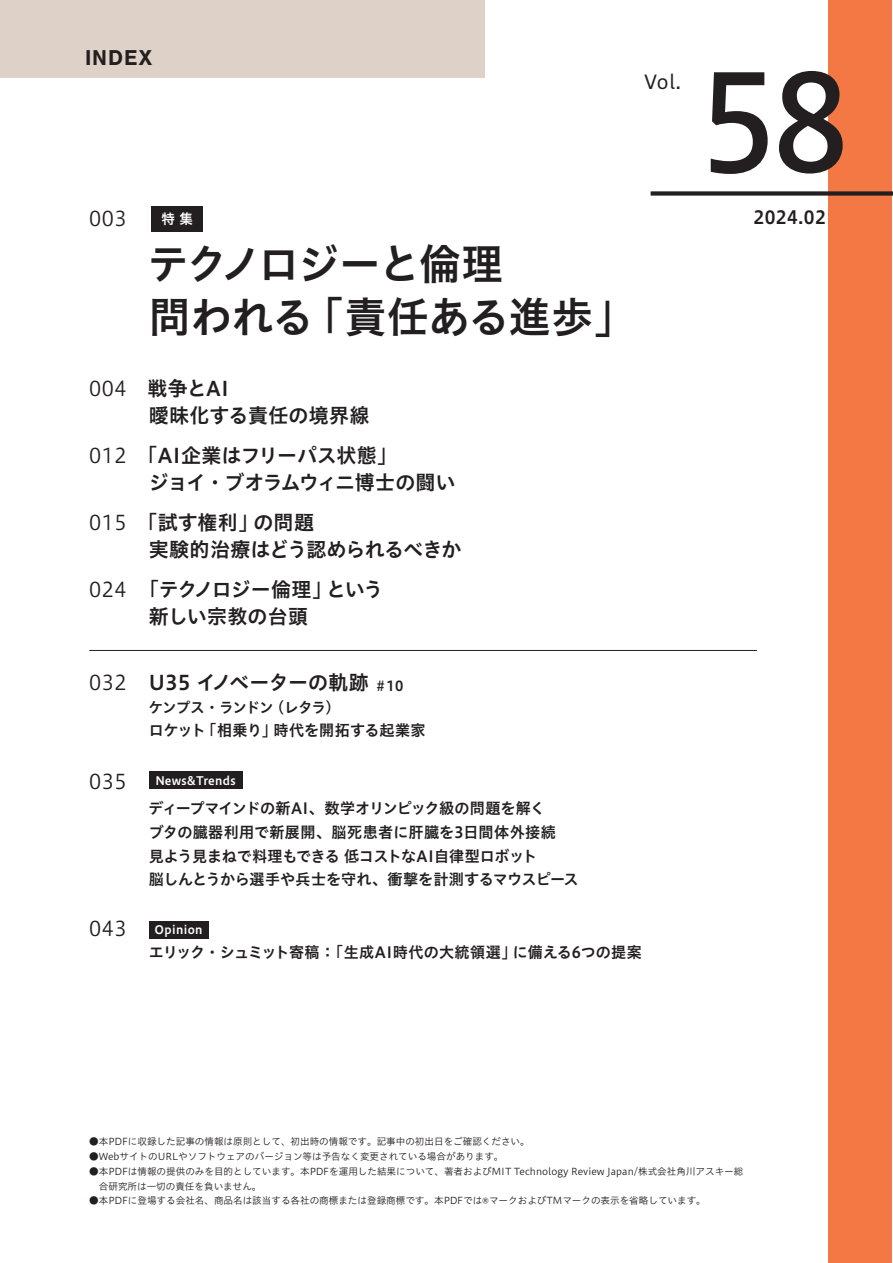
<style>
.page{position:relative;width:893px;height:1263px;background:#fff}
.page>*{position:absolute;margin:0;border:0;box-sizing:border-box;transform-origin:0 0}
.t1{font:132.9px "Hiragino UD Sans Std N W5";color:#231f20}
.t2{font:42.45px/53.1px "Hiragino UD Sans Std N W6";letter-spacing:-.03em;color:#231f20}
.t3{font:700 22.35px "Nimbus San";letter-spacing:.04em;color:#231f20}
.t4{font:20.25px/26.5px "Hiragino UD Sans Std N W6";letter-spacing:-.005em;color:#231f20}
.t5{font:20.25px/26.5px "Hiragino UD Sans Std N W6";letter-spacing:.015em;color:#231f20}
.t6{font:20.25px "Hiragino UD Sans Std N W3";letter-spacing:.02em;color:#231f20}
.t7{font:19.2px "Hiragino UD Sans Std N W4";color:#231f20}
.t8{font:18px "Hiragino UD Sans Std N W6";letter-spacing:.03em;color:#231f20}
.t9{font:15.45px/23.7px "Hiragino UD Sans Std N W6";letter-spacing:-.005em;color:#231f20}
.t10{font:15.45px "Hiragino UD Sans Std N W6";letter-spacing:.015em;color:#231f20}
.t11{font:14.85px "Hiragino UD Sans Std N W6";letter-spacing:-.065em;color:#231f20}
.t12{font:13.8px "Hiragino UD Sans Std N W6";color:#231f20}
.t13{font:13.8px "Hiragino UD Sans Std N W6";color:#fff}
.t14{font:11.7px "Hiragino UD Sans Std N W6";letter-spacing:.03em;color:#fff}
.t15{font:9.6px/14.9px "Hiragino UD Sans Std N W3";color:#231f20}
.s1{font-family:"Hiragino UD Sans Std N W3"}
</style>
<div class="page">
<div style="left:828px;top:0;width:64px;height:1263px;background:#f37843"></div>
<div style="left:0;top:0;width:485px;height:78px;background:#ded1c7"></div>
<div style="left:651px;top:191px;width:242px;height:5px;background:#231f20"></div>
<hr style="left:89px;top:650px;width:668px;height:1px;background:#231f20">
<div style="left:149px;top:921px;width:59px;height:17px;background:#231f20"></div>
<div style="left:152px;top:206px;width:51px;height:26px;background:#231f20"></div>
<div style="left:149px;top:772px;width:93px;height:17px;background:#231f20"></div>
<h3 class="t3" style="left:85px;top:45px;width:69px">INDEX</h3>
<h3 class="t6" style="left:89px;top:203px;width:39px">003</h3>
<h3 class="t13" style="left:161px;top:208px;width:33px">特集</h3>
<h2 class="t2" style="left:302px;top:235px;width:335px;text-indent:-155px">テクノロジーと倫理<br>「責任ある進歩「</h2>
<h2 class="t2" style="left:149px;top:288px;width:166px">問われる</h2>
<h3 class="t5" style="left:149px;top:374px;width:222px;text-indent:-60px"><span class="s1">004</span>　戦争とAI<br>曖昧化する責任の境界線</h3>
<h3 class="t4" style="left:149px;top:441px;width:308px;text-indent:-60px"><span class="s1">012</span>　「AI企業はフリーパス状態「<br>ジョイ・ブオラムウィニ博士の闘い</h3>
<h3 class="t4" style="left:253px;top:508px;width:62px">の問題</h3>
<h3 class="t4" style="left:149px;top:508px;width:314px;text-indent:-60px"><span class="s1">015</span>　「試す権利」<br>実験的治療はどう認められるべきか</h3>
<h3 class="t4" style="left:326px;top:575px;width:59px">という</h3>
<h3 class="t4" style="left:149px;top:575px;width:185px;text-indent:-60px"><span class="s1">024</span> 　「テクノロジー倫理」新しい宗教の台頭</h3>
<h3 class="t6" style="left:89px;top:667px;width:39px">032</h3>
<h3 class="t4" style="left:149px;top:668px;width:221px">U35 イノベーターの軌跡</h3>
<h3 class="t12" style="left:374px;top:675px;width:31px">＃10</h3>
<h3 class="t11" style="left:270px;top:695px;width:72px">（レタラ(</h3>
<h3 class="t11" style="left:148px;top:695px;width:127px">ケンプス・ランドン</h3>
<h3 class="t9" style="left:201px;top:718px;width:77px">「相乗り」</h3>
<h3 class="t9" style="left:273px;top:718px;width:154px">時代を開拓する起業家</h3>
<h3 class="t9" style="left:149px;top:718px;width:58px">ロケット</h3>
<h3 class="t6" style="left:89px;top:766px;width:39px">035</h3>
<p class="t14" style="left:155px;top:771px;width:82px">News&amp;Trends</p>
<h3 class="t9" style="left:148px;top:795px;width:432px">ディープマインドの新AI、数学オリンピック級の問題を解く<br>ブタの臓器利用で新展開、脳死患者に肝臓を3日間体外接続<br>見よう見まねで料理もできる低コストなAI自律型ロボット<br>脳しんとうから選手や兵士を守れ、衝撃を計測するマウスピース</h3>
<h3 class="t6" style="left:89px;top:913px;width:39px">043</h3>
<p class="t14" style="left:155px;top:920px;width:50px">Opinion</p>
<h3 class="t7" style="left:644px;top:67px;width:39px">Vol.</h3>
<h1 class="t1" style="left:699px;top:21px;width:153px">58</h1>
<h3 class="t8" style="left:753px;top:204px;width:74px">2024.02</h3>
<h3 class="t10" style="left:149px;top:941px;width:369px">エリック・シュミット寄稿「：生成AI時代の大統領選」</h3>
<h3 class="t9" style="left:513px;top:940px;width:131px">に備える6つの提案</h3>
<p class="t15" style="left:89px;top:1133px;width:442px">●本PDFに収録した記事の情報は原則として、初出時の情報です。記事中の初出日をご確認ください。</p>
<p class="t15" style="left:89px;top:1148px;width:416px">●WebサイトのURLやソフトウェアのバージョン等は予告なく変更されている場合があります。</p>
<p class="t15" style="left:89px;top:1163px;width:656px">●本PDFは情報の提供のみを目的としています。本PDFを運用した結果について、著者およびMIT Technology Review Japan/株式会社角川アスキー総　合研究所は一切の責任を負いません。</p>
<p class="t15" style="left:89px;top:1193px;width:618px">●本PDFに登場する会社名、商品名は該当する各社の商標または登録商標です。本PDFでは®マークおよびTMマークの表示を省略しています。</p>
</div>
